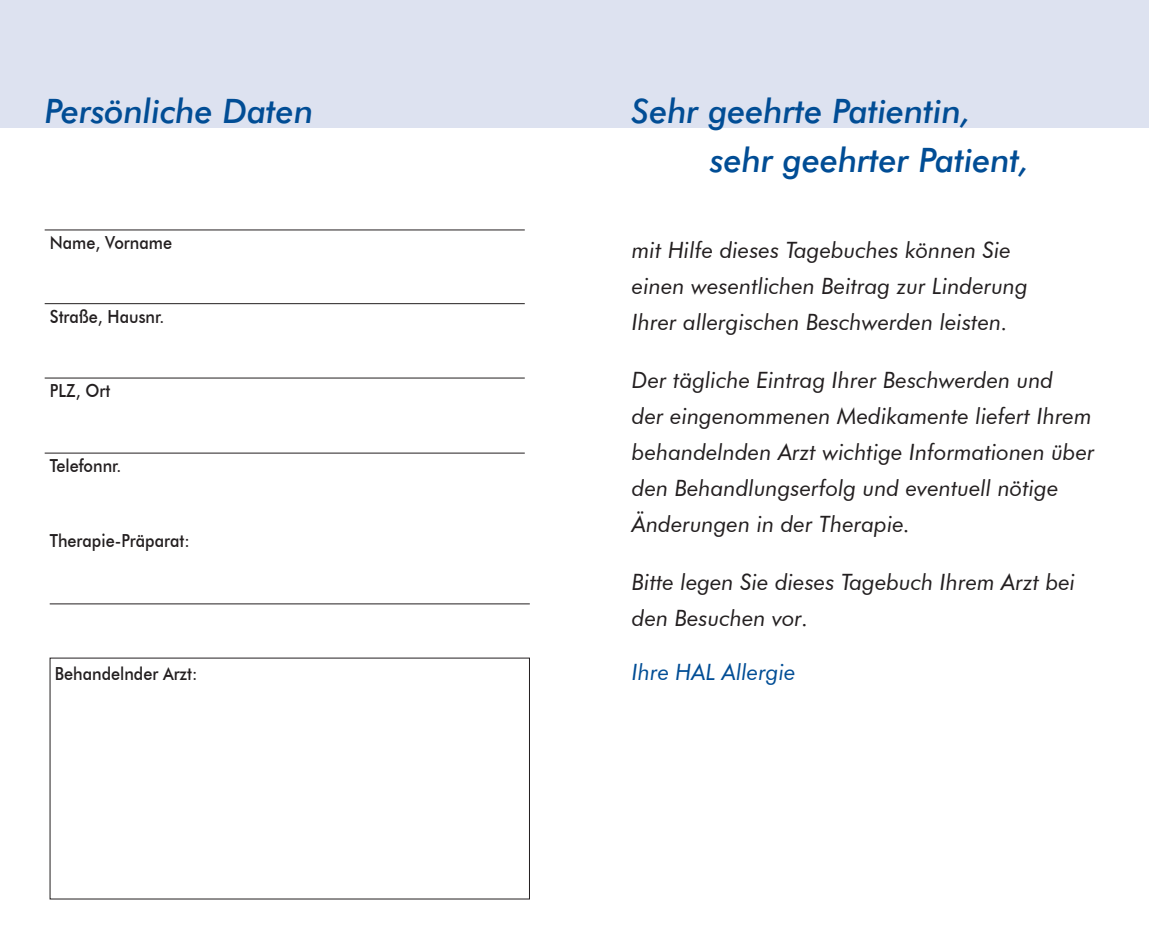
<style>
.page{position:relative;width:1149px;height:944px;background:#fff}
.page>*{position:absolute;margin:0;border:0;box-sizing:border-box;transform-origin:0 0}
.t1{font:italic 500 33.75px/49.5px "Futura BT";letter-spacing:-.005em;color:#014d95}
.t2{font:italic 22.5px/36px "Futura BT";color:#231f20}
.t3{font:italic 22.5px "Futura BT";color:#014d95}
.t4{font:500 18px "Futura BT";color:#231f20;scale:.9 1}
</style>
<div class="page">
<div style="left:0;top:0;width:1148px;height:128px;background:#dde2f0"></div>
<hr style="left:45px;top:230px;width:479px;height:1px;background:#231f20">
<hr style="left:45px;top:303px;width:479px;height:1px;background:#231f20">
<hr style="left:45px;top:378px;width:479px;height:1px;background:#231f20">
<hr style="left:45px;top:453px;width:479px;height:1px;background:#231f20">
<hr style="left:50px;top:603px;width:479px;height:1px;background:#231f20">
<h1 class="t1" style="left:45px;top:86px;width:270px">Persönliche Daten</h1>
<h1 class="t1" style="left:710px;top:86px;width:321px;text-indent:-78px">Sehr geehrte Patientin, sehr geehrter Patient,</h1>
<p class="t4" style="left:50px;top:232px;width:137px">Name, Vorname</p>
<p class="t4" style="left:50px;top:305px;width:129px">Straße, Hausnr.</p>
<p class="t4" style="left:50px;top:380px;width:69px">PLZ, Ort</p>
<p class="t4" style="left:50px;top:455px;width:81px">Telefonnr.</p>
<p class="t4" style="left:50px;top:530px;width:157px">Therapie-Präparat:</p>
<p class="t4" style="left:55px;top:662px;width:160px">Behandelnder Arzt:</p>
<p class="t2" style="left:631px;top:232px;width:397px">mit Hilfe dieses Tagebuches können Sie einen wesentlichen Beitrag zur Linderung<br>Ihrer allergischen Beschwerden leisten.</p>
<p class="t2" style="left:631px;top:362px;width:464px">Der tägliche Eintrag Ihrer Beschwerden und<br>der eingenommenen Medikamente liefert Ihrem behandelnden Arzt wichtige Informationen über den Behandlungserfolg und eventuell nötige Änderungen in der Therapie.</p>
<p class="t2" style="left:631px;top:564px;width:444px">Bitte legen Sie dieses Tagebuch Ihrem Arzt bei den Besuchen vor.</p>
<p class="t3" style="left:631px;top:658px;width:165px">Ihre HAL Allergie</p>
</div>
